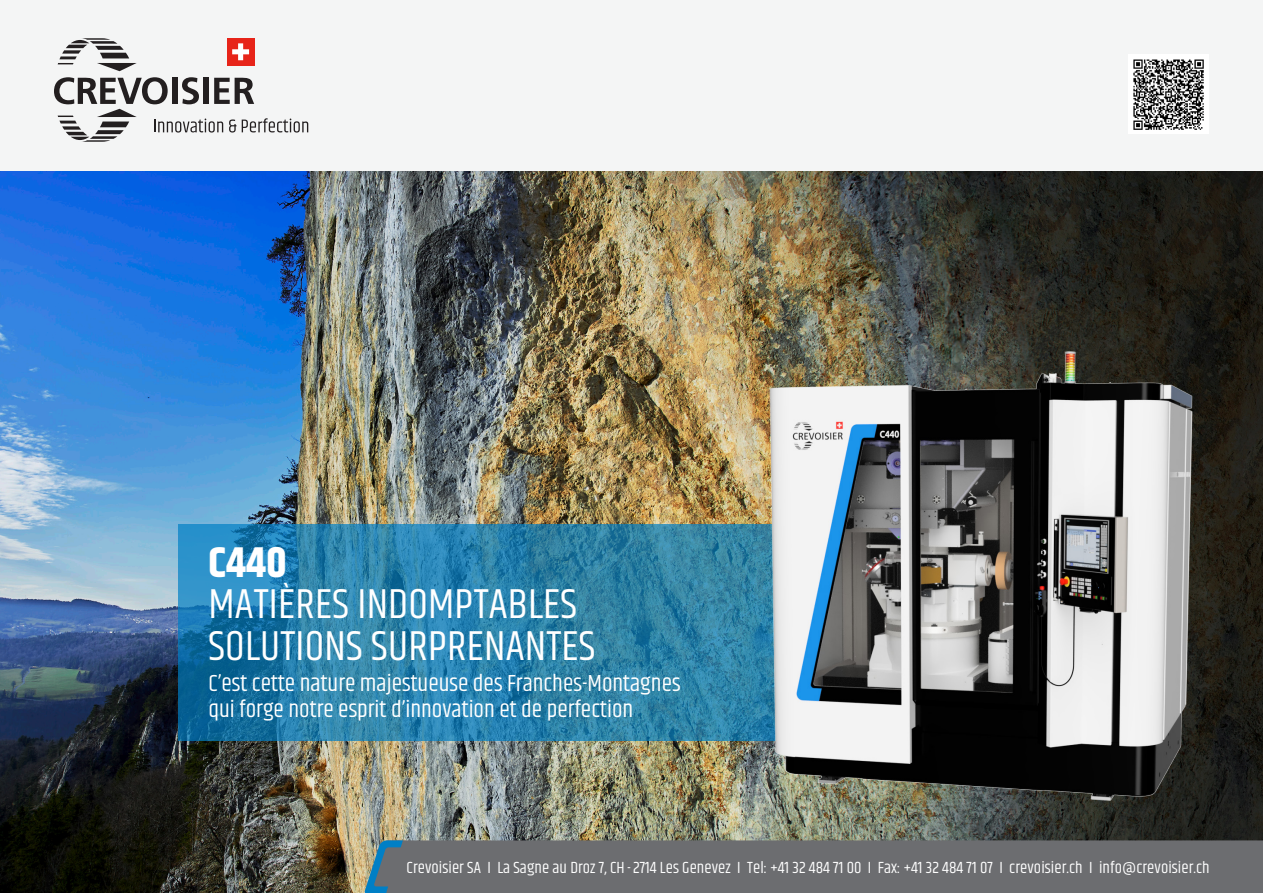
<style>
.page{position:relative;width:1263px;height:893px;background:#f4f5f5}
.page>*{position:absolute;margin:0;border:0;box-sizing:border-box;transform-origin:0 0}
.t1{font:42.9px "Khand";letter-spacing:.005em;color:#fff}
.t2{font:700 42.9px "Khand";color:#fff}
.t3{font:23.85px/25.7px "Khand";color:#fff}
.t4{font:16.5px "Khand";letter-spacing:.005em;color:#fff}
</style>
<div class="page">
<img style="left:0;top:171px;width:1263px;height:722px">
<svg style="left:58px;top:38px;width:79px;height:33px"></svg>
<svg style="left:54px;top:77px;width:254px;height:65px"></svg>
<div style="left:227px;top:38px;width:27px;height:27px;background:#e72419"></div>
<svg style="left:232px;top:43px;width:17px;height:17px"></svg>
<div style="left:403px;top:840px;width:860px;height:53px;background:#6c6d70"></div>
<svg style="left:364px;top:840px;width:39px;height:53px;background:#5e7f8c"></svg>
<img style="left:1128px;top:54px;width:81px;height:79px">
<svg style="left:179px;top:524px;width:541px;height:216px;background:#2880a9"></svg>
<img style="left:720px;top:339px;width:521px;height:489px">
<p class="t2" style="left:208px;top:531px;width:80px">C440</p>
<p class="t1" style="left:208px;top:578px;width:370px">MATIÈRES INDOMPTABLES</p>
<p class="t1" style="left:208px;top:620px;width:389px">SOLUTIONS SURPRENANTES</p>
<p class="t3" style="left:208px;top:672px;width:474px">C’est cette nature majestueuse des Franches-Montagnes qui forge notre esprit d’innovation et de perfection</p>
<p class="t4" style="left:406px;top:858px;width:805px">Crevoisier SA I La Sagne au Droz 7, CH - 2714 Les Genevez I Tel: +41 32 484 71 00 I Fax: +41 32 484 71 07 I crevoisier.ch I info@crevoisier.ch</p>
</div>
